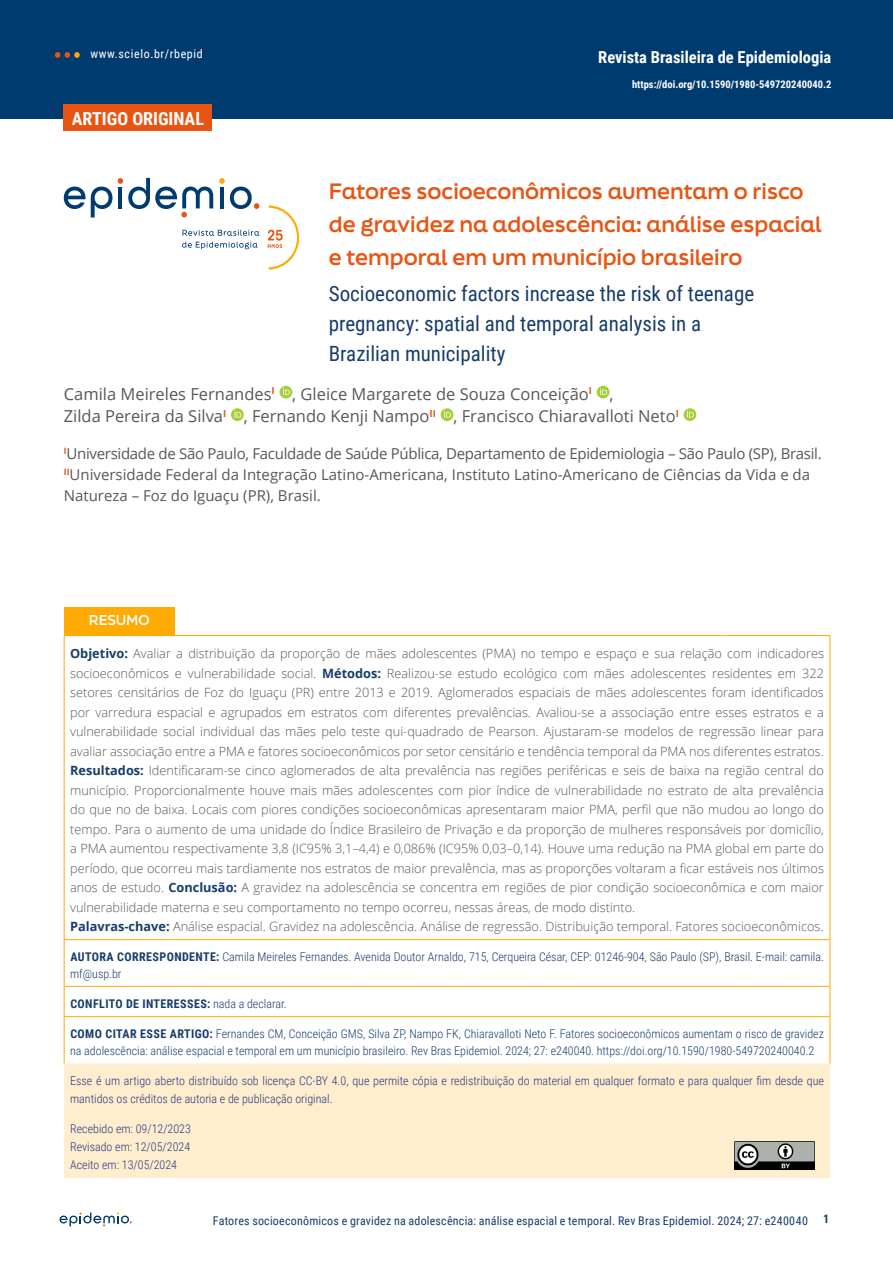
<style>
.page{position:relative;width:893px;height:1263px;background:#fff}
.page>*{position:absolute;margin:0;border:0;box-sizing:border-box;transform-origin:0 0}
.t1{font:700 21px/33px "Final Six";color:#e85412}
.t2{font:21px/30px "Roboto Condensed";color:#173d6b}
.t3{font:700 18px "Roboto Condensed";color:#fff}
.t4{font:16.5px/22.5px "Open Sans";color:#575756}
.t5{font:700 16.5px "Roboto Condensed";color:#fff}
.t6{font:15px/21px "Open Sans";color:#575756}
.t7{font:700 13.5px "Final Six";letter-spacing:-.01em;color:#fff}
.t8{font:300 12.75px/19.5px "Open Sans";color:#575756}
.t9{font:300 12px/16.5px "Roboto Condensed";color:#173d6b}
.t10{font:300 12px/18px "Roboto Condensed";color:#283583}
.t11{font:12px "Roboto Condensed";letter-spacing:.015em;color:#173d6b}
.t12{font:700 12px "Roboto Condensed";letter-spacing:.035em;color:#173d6b}
.t13{font:12px "Roboto Condensed";letter-spacing:.05em;color:#fff}
.t14{font:700 10.5px "Roboto Condensed";color:#fff}
.s1{font-weight:700;color:#173d6b}
.s2{font-weight:700}
.s3{font-weight:300}
</style>
<div class="page">
<svg style="left:60px;top:1212px;width:72px;height:14px"></svg>
<div style="left:0;top:0;width:893px;height:118px;background:#003b70"></div>
<svg style="left:55px;top:52px;width:25px;height:6px"></svg>
<div style="left:280px;top:386px;width:12px;height:12px;background:#a6ce39;border-radius:50%"></div>
<svg style="left:283px;top:388px;width:7px;height:7px"></svg>
<div style="left:597px;top:386px;width:12px;height:12px;background:#a6ce39;border-radius:50%"></div>
<svg style="left:600px;top:388px;width:7px;height:7px"></svg>
<svg style="left:231px;top:408px;width:13px;height:13px"></svg>
<svg style="left:234px;top:411px;width:7px;height:7px"></svg>
<div style="left:441px;top:408px;width:12px;height:13px;background:#a6ce39;border-radius:50%"></div>
<svg style="left:444px;top:411px;width:7px;height:7px"></svg>
<svg style="left:684px;top:408px;width:12px;height:13px"></svg>
<svg style="left:687px;top:411px;width:7px;height:7px"></svg>
<svg style="left:64px;top:187px;width:48px;height:30px"></svg>
<svg style="left:118px;top:178px;width:95px;height:39px"></svg>
<svg style="left:219px;top:178px;width:40px;height:31px"></svg>
<svg style="left:182px;top:230px;width:77px;height:6px"></svg>
<svg style="left:182px;top:242px;width:76px;height:7px"></svg>
<svg style="left:268px;top:206px;width:31px;height:64px"></svg>
<div style="left:64px;top:105px;width:148px;height:26px;background:#e85412"></div>
<div style="left:64px;top:607px;width:110px;height:28px;background:#ffab03"></div>
<div style="left:64px;top:1063px;width:766px;height:115px;background:#ffeecd"></div>
<hr style="left:829px;top:940px;width:1px;height:46px;background:#ffab03">
<hr style="left:829px;top:986px;width:1px;height:30px;background:#ffab03">
<hr style="left:829px;top:1017px;width:1px;height:46px;background:#ffab03">
<hr style="left:64px;top:940px;width:1px;height:46px;background:#ffab03">
<hr style="left:64px;top:986px;width:1px;height:30px;background:#ffab03">
<hr style="left:65px;top:986px;width:109px;height:1px;background:#ffab03">
<hr style="left:174px;top:986px;width:552px;height:1px;background:#ffab03">
<hr style="left:726px;top:986px;width:103px;height:1px;background:#ffab03">
<hr style="left:64px;top:1017px;width:1px;height:46px;background:#ffab03">
<hr style="left:64px;top:1016px;width:110px;height:1px;background:#ffab03">
<hr style="left:174px;top:1016px;width:552px;height:1px;background:#ffab03">
<hr style="left:726px;top:1016px;width:104px;height:1px;background:#ffab03">
<hr style="left:64px;top:635px;width:110px;height:1px;background:#ffab03">
<hr style="left:64px;top:636px;width:1px;height:303px;background:#ffab03">
<hr style="left:174px;top:635px;width:552px;height:1px;background:#ffab03">
<hr style="left:726px;top:635px;width:104px;height:1px;background:#ffab03">
<hr style="left:829px;top:636px;width:1px;height:303px;background:#ffab03">
<hr style="left:64px;top:939px;width:110px;height:1px;background:#ffab03">
<hr style="left:174px;top:939px;width:552px;height:1px;background:#ffab03">
<hr style="left:726px;top:939px;width:104px;height:1px;background:#ffab03">
<img style="left:735px;top:1141px;width:79px;height:28px">
<p class="t13" style="left:90px;top:45px;width:114px">www.scielo.br/rbepid</p>
<h2 class="t3" style="left:72px;top:106px;width:134px">ARTIGO ORIGINAL</h2>
<p class="t5" style="left:598px;top:46px;width:235px">Revista Brasileira de Epidemiologia</p>
<p class="t14" style="left:632px;top:77px;width:201px">https://doi.org/10.1590/1980-549720240040.2</p>
<h1 class="t1" style="left:329px;top:174px;width:494px">Fatores socioeconômicos aumentam o risco de gravidez na adolescência: análise espacial e temporal em um município brasileiro</h1>
<h1 class="t2" style="left:329px;top:278px;width:427px">Socioeconomic factors increase the risk of teenage pregnancy: spatial and temporal analysis in a<br>Brazilian municipality</h1>
<p class="t4" style="left:64px;top:382px;width:617px">Camila Meireles Fernandes<sup>I</sup> , Gleice Margarete de Souza Conceição<sup>I</sup> ,<br>Zilda Pereira da Silva<sup>I</sup> , Fernando Kenji Nampo<sup>II</sup> , Francisco Chiaravalloti Neto<sup>I</sup></p>
<p class="t6" style="left:64px;top:442px;width:759px"><sup>I</sup>Universidade de São Paulo, Faculdade de Saúde Pública, Departamento de Epidemiologia – São Paulo (SP), Brasil.<br><sup>II</sup>Universidade Federal da Integração Latino-Americana, Instituto Latino-Americano de Ciências da Vida e da<br>Natureza – Foz do Iguaçu (PR), Brasil.</p>
<p class="t7" style="left:89px;top:610px;width:62px">RESUMO</p>
<p class="t8" style="left:70px;top:643px;width:755px"><span class="s1">Objetivo:</span> Avaliar a distribuição da proporção de mães adolescentes (PMA) no tempo e espaço e sua relação com indicadores socioeconômicos e vulnerabilidade social. <span class="s1">Métodos:</span> Realizou-se estudo ecológico com mães adolescentes residentes em 322 setores censitários de Foz do Iguaçu (PR) entre 2013 e 2019. Aglomerados espaciais de mães adolescentes foram identificados por varredura espacial e agrupados em estratos com diferentes prevalências. Avaliou-se a associação entre esses estratos e a vulnerabilidade social individual das mães pelo teste qui-quadrado de Pearson. Ajustaram-se modelos de regressão linear para avaliar associação entre a PMA e fatores socioeconômicos por setor censitário e tendência temporal da PMA nos diferentes estratos.<br><span class="s1">Resultados:</span> Identificaram-se cinco aglomerados de alta prevalência nas regiões periféricas e seis de baixa na região central do município. Proporcionalmente houve mais mães adolescentes com pior índice de vulnerabilidade no estrato de alta prevalência do que no de baixa. Locais com piores condições socioeconômicas apresentaram maior PMA, perfil que não mudou ao longo do tempo. Para o aumento de uma unidade do Índice Brasileiro de Privação e da proporção de mulheres responsáveis por domicílio, a PMA aumentou respectivamente 3,8 (IC95% 3,1–4,4) e 0,086% (IC95% 0,03–0,14). Houve uma redução na PMA global em parte do período, que ocorreu mais tardiamente nos estratos de maior prevalência, mas as proporções voltaram a ficar estáveis nos últimos anos de estudo. <span class="s1">Conclusão:</span> A gravidez na adolescência se concentra em regiões de pior condição socioeconômica e com maior vulnerabilidade materna e seu comportamento no tempo ocorreu, nessas áreas, de modo distinto.<br><span class="s1">Palavras-chave:</span> Análise espacial. Gravidez na adolescência. Análise de regressão. Distribuição temporal. Fatores socioeconômicos.</p>
<p class="t9" style="left:70px;top:948px;width:755px"><span class="s2">AUTORA CORRESPONDENTE:</span> Camila Meireles Fernandes. Avenida Doutor Arnaldo, 715, Cerqueira César, CEP: 01246-904, São Paulo (SP), Brasil. E-mail: camila. mf@usp.br</p>
<p class="t12" style="left:70px;top:995px;width:218px">CONFLITO DE INTERESSES: <span class="s3">nada a declarar.</span></p>
<p class="t9" style="left:70px;top:1025px;width:755px"><span class="s2">COMO CITAR ESSE ARTIGO:</span> Fernandes CM, Conceição GMS, Silva ZP, Nampo FK, Chiaravalloti Neto F. Fatores socioeconômicos aumentam o risco de gravidez na adolescência: análise espacial e temporal em um município brasileiro. Rev Bras Epidemiol. 2024; 27: e240040. https://doi.org/10.1590/1980-549720240040.2</p>
<p class="t10" style="left:70px;top:1071px;width:755px">Esse é um artigo aberto distribuído sob licença CC-BY 4.0, que permite cópia e redistribuição do material em qualquer formato e para qualquer fim desde que mantidos os créditos de autoria e de publicação original.</p>
<p class="t10" style="left:70px;top:1120px;width:122px;text-align:justify">Recebido em: 09/12/2023<br>Revisado em: 12/05/2024<br>Aceito em: 13/05/2024</p>
<p class="t11" style="left:213px;top:1212px;width:597px">Fatores socioeconômicos e gravidez na adolescência: análise espacial e temporal. Rev Bras Epidemiol. 2024; 27: e240040</p>
<p class="t12" style="left:823px;top:1211px;width:8px">1</p>
</div>
